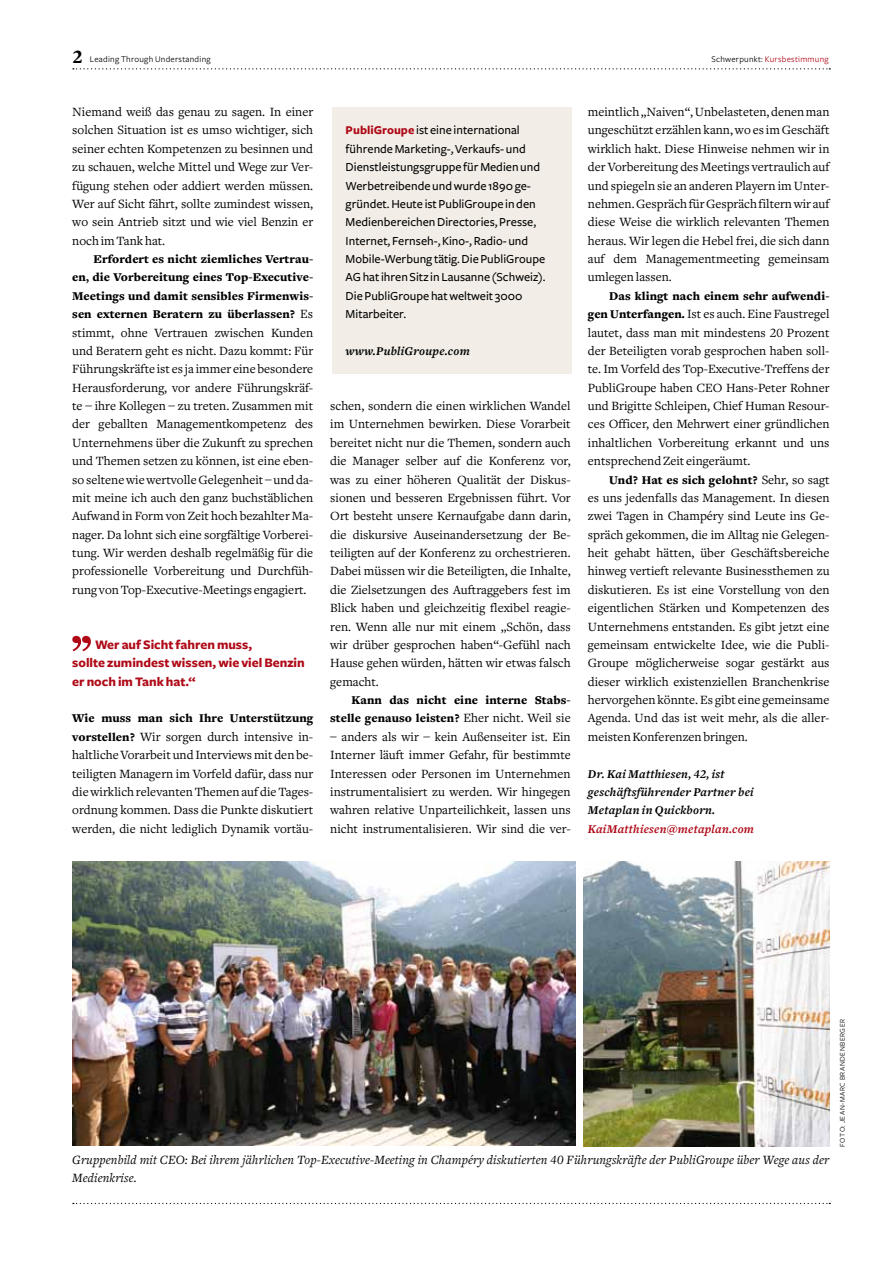
<style>
.page{position:relative;width:893px;height:1263px;background:#fff}
.page>*{position:absolute;margin:0;border:0;box-sizing:border-box;transform-origin:0 0}
.t1{font:700 13.5px/18.3px "Freight Sans";color:#af0917}
.t2{font:13.2px/18.3px "Freight Text";color:#000;text-align:justify}
.t3{font:italic 13.2px/18.3px "Freight Text";letter-spacing:.01em;color:#000}
.t4{font:500 12.75px/18.3px "Freight Sans";color:#000}
.t5{font:900 12.3px/18.5px "Freight Text";letter-spacing:.005em;color:#000;text-align:justify}
.t6{font:italic 700 12.3px/18.5px "Freight Text";letter-spacing:.02em;color:#000}
.t7{font:italic 700 12.3px "Freight Text";letter-spacing:.02em;color:#af0917}
.t8{font:9px "Freight Sans";letter-spacing:.03em;color:#000}
.t9{font:9px "Freight Sans";letter-spacing:.03em;color:#af0917}
.t10{font:7.5px "Freight Sans";letter-spacing:.07em;color:#000}
.s1{font-family:"Freight Text";font-weight:900;font-size:19.5px}
.s2{color:#000}
.s3{font-weight:400;font-size:13.2px}
.s4{font-weight:900;font-size:12.3px}
.s5{font-weight:700;font-size:12.3px;color:#af0917}
</style>
<div class="page">
<svg style="left:73px;top:1203px;width:757px;height:1px"></svg>
<svg style="left:73px;top:68px;width:757px;height:1px"></svg>
<img style="left:72px;top:862px;width:503px;height:284px">
<img style="left:584px;top:862px;width:246px;height:285px">
<div style="left:332px;top:107px;width:239px;height:266px;background:#f2eee7"></div>
<svg style="left:72px;top:636px;width:19px;height:15px"></svg>
<p class="t8" style="left:73px;top:54px;width:139px"><span class="s1">2</span> Leading Through Understanding</p>
<p class="t9" style="left:711px;top:54px;width:119px"><span class="s2">Schwerpunkt:</span> Kursbestimmung</p>
<p class="t2" style="left:72px;top:103px;width:242px">Niemand weiß das genau zu sagen. In einer solchen Situation ist es umso wichtiger, sich seiner echten Kompetenzen zu besinnen und zu schauen, welche Mittel und Wege zur Ver&shy;fügung stehen oder addiert werden müssen.<br>Wer auf Sicht fährt, sollte zumindest wissen, wo sein Antrieb sitzt und wie viel Benzin er noch im Tank hat.</p>
<p class="t5" style="left:72px;top:250px;width:242px;text-indent:21px">Erfordert es nicht ziemliches Vertrau&shy;en, die Vorbereitung eines Top-Executive-Meetings und damit sensibles Firmenwis&shy;sen externen Beratern zu überlassen? <span class="s3">Es</span></p>
<p class="t2" style="left:72px;top:323px;width:242px">stimmt, ohne Vertrauen zwischen Kunden und Beratern geht es nicht. Dazu kommt: Für Führungskräfte ist es ja immer eine besondere Herausforderung, vor andere Führungskräf&shy;te – ihre Kollegen – zu treten. Zusammen mit der geballten Managementkompetenz des Unternehmens über die Zukunft zu sprechen und Themen setzen zu können, ist eine eben&shy;so seltene wie wertvolle Gelegenheit – und da&shy;mit meine ich auch den ganz buchstäblichen Aufwand in Form von Zeit hoch bezahlter Ma&shy;nager. Da lohnt sich eine sorgfältige Vorberei&shy;tung. Wir werden deshalb regelmäßig für die professionelle Vorbereitung und Durchfüh&shy;rung von Top-Executive-Meetings engagiert.</p>
<p class="t1" style="left:72px;top:636px;width:234px;text-indent:23px">Wer auf Sicht fahren muss,<br>sollte zumindest wissen, wie viel Benzin er noch im Tank hat.“</p>
<p class="t5" style="left:72px;top:709px;width:242px">Wie muss man sich Ihre Unterstützung</p>
<p class="t2" style="left:72px;top:728px;width:242px"><span class="s4">vorstellen?</span> Wir sorgen durch intensive in&shy;haltliche Vorarbeit und Interviews mit den be&shy;teiligten Managern im Vorfeld dafür, dass nur die wirklich relevanten Themen auf die Tages&shy;ordnung kommen. Dass die Punkte diskutiert werden, die nicht lediglich Dynamik vortäu-</p>
<p class="t4" style="left:346px;top:121px;width:202px"><span class="s5">PubliGroupe</span> ist eine international führende Marketing-,Verkaufs- und Dienstleistungsgruppe für Medien und Werbetreibende und wurde 1890ge&shy;gründet. Heute ist PubliGroupe in den Medienbereichen Directories, Presse, Internet, Fernseh-, Kino-, Radio- und Mobile-Werbung tätig. Die PubliGroupe AG hat ihren Sitz in Lausanne (Schweiz).<br>Die PubliGroupe hat weltweit 3000<br>Mitarbeiter.</p>
<p class="t6" style="left:346px;top:342px;width:126px">www.PubliGroupe.com</p>
<p class="t2" style="left:330px;top:397px;width:242px">schen, sondern die einen wirklichen Wandel im Unternehmen bewirken. Diese Vorarbeit bereitet nicht nur die Themen, sondern auch die Manager selber auf die Konferenz vor, was zu einer höheren Qualität der Diskus&shy;sionen und besseren Ergebnissen führt. Vor Ort besteht unsere Kernaufgabe dann darin, die diskursive Auseinandersetzung der Be&shy;teiligten auf der Konferenz zu orchestrieren.<br>Dabei müssen wir die Beteiligten, die Inhalte, die Zielsetzungen des Auftraggebers fest im Blick haben und gleichzeitig flexibel reagie&shy;ren. Wenn alle nur mit einem „Schön, dass wir drüber gesprochen haben“-Gefühl nach Hause gehen würden, hätten wir etwas falsch gemacht.</p>
<p class="t5" style="left:330px;top:691px;width:242px;text-align:right">Kann das nicht eine interne Stabs&shy;stelle genauso leisten? <span class="s3">Eher nicht. Weil sie</span></p>
<p class="t2" style="left:330px;top:728px;width:242px">– anders als wir – kein Außenseiter ist. Ein Interner läuft immer Gefahr, für bestimmte Interessen oder Personen im Unternehmen instrumentalisiert zu werden. Wir hingegen wahren relative Unparteilichkeit, lassen uns nicht instrumentalisieren. Wir sind die ver-</p>
<p class="t2" style="left:588px;top:103px;width:243px">meintlich „Naiven“, Unbelasteten, denen man ungeschützt erzählen kann, wo es im Geschäft wirklich hakt. Diese Hinweise nehmen wir in der Vorbereitung des Meetings vertraulich auf und spiegeln sie an anderen Playern im Unter&shy;nehmen. Gespräch für Gespräch filtern wir auf diese Weise die wirklich relevanten Themen heraus. Wir legen die Hebel frei, die sich dann auf dem Managementmeeting gemeinsam umlegen lassen.</p>
<p class="t5" style="left:609px;top:287px;width:222px">Das klingt nach einem sehr aufwendi-</p>
<p class="t2" style="left:588px;top:305px;width:243px"><span class="s4">gen Unterfangen.</span> Ist es auch. Eine Faustregel lautet, dass man mit mindestens 20 Prozent der Beteiligten vorab gesprochen haben soll&shy;te. Im Vorfeld des Top-Executive-Treffens der PubliGroupe haben CEO Hans-Peter Rohner und Brigitte Schleipen, Chief Human Resour&shy;ces Officer, den Mehrwert einer gründlichen inhaltlichen Vorbereitung erkannt und uns entsprechend Zeit eingeräumt.</p>
<p class="t5" style="left:609px;top:471px;width:222px">Und? Hat es sich gelohnt? <span class="s3">Sehr, so sagt</span></p>
<p class="t2" style="left:588px;top:489px;width:243px">es uns jedenfalls das Management. In diesen zwei Tagen in Champéry sind Leute ins Ge&shy;spräch gekommen, die im Alltag nie Gelegen&shy;heit gehabt hätten, über Geschäftsbereiche hinweg vertieft relevante Businessthemen zu diskutieren. Es ist eine Vorstellung von den eigentlichen Stärken und Kompetenzen des Unternehmens entstanden. Es gibt jetzt eine gemeinsam entwickelte Idee, wie die Publi-Groupe möglicherweise sogar gestärkt aus dieser wirklich existenziellen Branchenkrise hervorgehen könnte. Es gibt eine gemeinsame Agenda. Und das ist weit mehr, als die aller&shy;meisten Konferenzen bringen.</p>
<p class="t6" style="left:588px;top:765px;width:167px">Dr. Kai Matthiesen, 42, ist geschäftsführender Partner bei<br>Metaplan in Quickborn.</p>
<p class="t7" style="left:588px;top:822px;width:168px">KaiMatthiesen@metaplan.com</p>
<p class="t3" style="left:72px;top:1150px;width:758px">Gruppenbild mit CEO: Bei ihrem jährlichen Top-Executive-Meeting in Champéry diskutierten 40 Führungskräfte der PubliGroupe über Wege aus der<br>Medienkrise.</p>
<p class="t10" style="left:838px;top:1147px;width:129px;rotate:-90deg">Foto: JEAN-MARC BRANDENBERGER</p>
</div>
